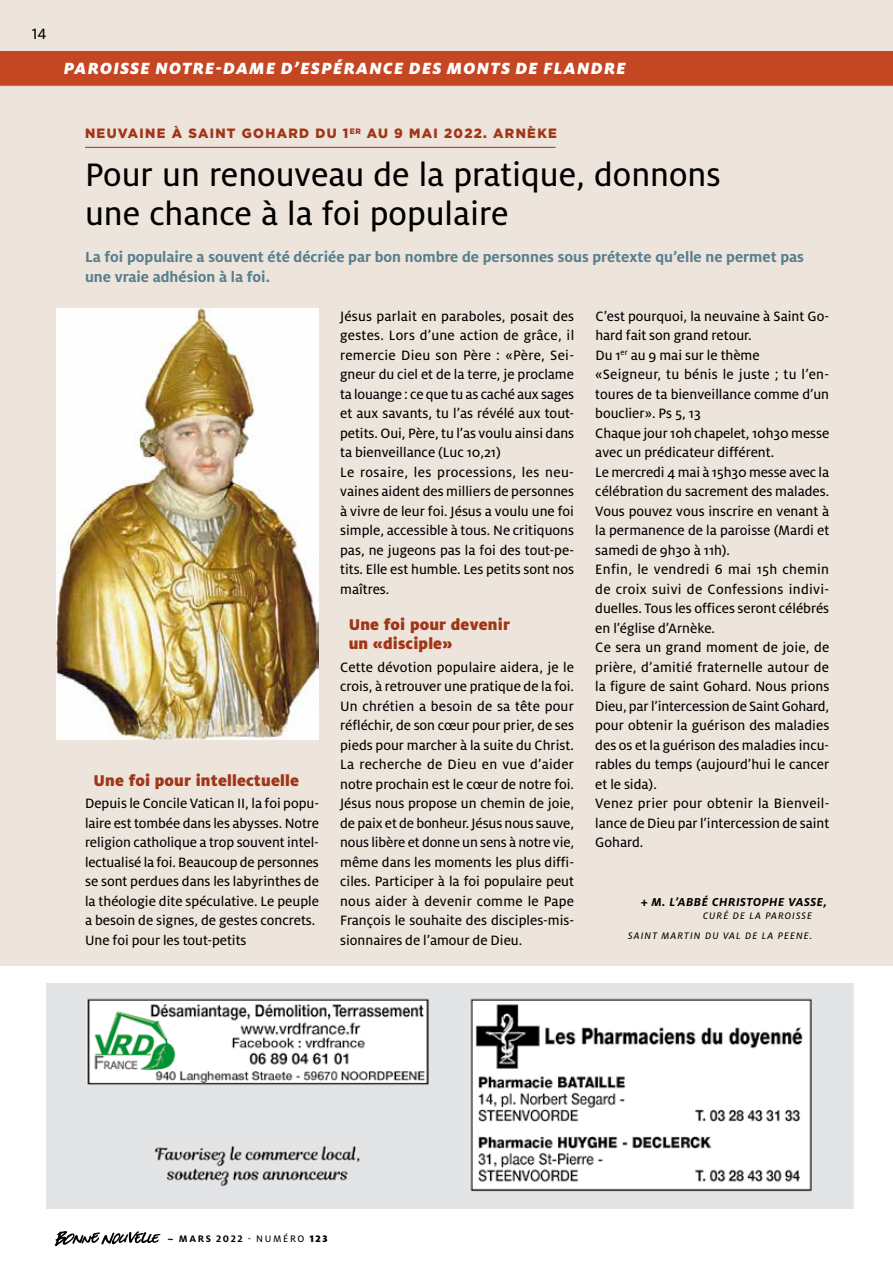
<style>
.page{position:relative;width:893px;height:1263px;background:#fff}
.page>*{position:absolute;margin:0;border:0;box-sizing:border-box;transform-origin:0 0}
.t1{font:36px/39px "Milo OT Text";color:#000}
.t2{font:italic 900 18px "Milo OT";letter-spacing:.07em;color:#fff}
.t3{font:900 17.25px/19.5px "Milo OT";letter-spacing:.01em;color:#a13617}
.t4{font:16.5px "Milo OT Text";color:#000}
.t5{font:700 16.2px/19.5px "Milo OT";color:#567f90}
.t6{font:15px/19.5px "Milo OT Text";color:#000}
.t7{font:900 13.5px "Gotham";letter-spacing:.1em;color:#a13617}
.t8{font:italic 700 12.75px "Milo OT";letter-spacing:.04em;color:#000}
.t9{font:10.5px/19.5px "Milo OT Text Ita";letter-spacing:.1em;color:#000;text-align:right}
.t10{font:700 10.5px "Milo OT";letter-spacing:.15em;color:#000}
.s1{font-style:italic}
.s2{font-family:"Milo OT Text";font-weight:400}
.s3{font-weight:900}
</style>
<div class="page">
<div style="left:0;top:0;width:893px;height:965px;background:#ede4db"></div>
<hr style="left:85px;top:147px;width:471px;height:1px;background:#a13617">
<img style="left:56px;top:308px;width:263px;height:432px">
<div style="left:0;top:51px;width:893px;height:34px;background:#c54623"></div>
<hr style="left:0;top:85px;width:893px;height:1px;background:#87888a">
<svg style="left:55px;top:1231px;width:106px;height:15px"></svg>
<img style="left:47px;top:984px;width:807px;height:225px">
<p class="t4" style="left:32px;top:24px;width:16px">14</p>
<p class="t2" style="left:64px;top:58px;width:563px">PAROISSE NOTRE-DAME D’ESPÉRANCE DES MONTS DE FLANDRE</p>
<p class="t7" style="left:85px;top:124px;width:473px">NEUVAINE À SAINT GOHARD DU 1<sup>ER</sup> AU 9 MAI 2022. ARNÈKE</p>
<h1 class="t1" style="left:85px;top:155px;width:637px">Pour un renouveau de la pratique, donnons une chance à la foi populaire</h1>
<p class="t5" style="left:85px;top:247px;width:720px">La foi populaire a souvent été décriée par bon nombre de personnes sous prétexte qu’elle ne permet pas une vraie adhésion à la foi.</p>
<p class="t3" style="left:94px;top:771px;width:207px">Une foi pour intellectuelle</p>
<p class="t6" style="left:85px;top:794px;width:235px">Depuis le Concile Vatican II, la foi popu&shy;laire est tombée dans les abysses. Notre religion catholique a trop souvent intel&shy;lectualisé la foi. Beaucoup de personnes se sont perdues dans les labyrinthes de la théologie dite spéculative. Le peuple a besoin de signes, de gestes concrets.<br>Une foi pour les tout-petits</p>
<p class="t6" style="left:340px;top:306px;width:236px">Jésus parlait en paraboles, posait des gestes. Lors d’une action de grâce, il remercie Dieu son Père : «Père, Sei&shy;gneur du ciel et de la terre, je proclame ta louange : ce que tu as caché aux sages et aux savants, tu l’as révélé aux tout&shy;petits. Oui, Père, tu l’as voulu ainsi dans ta bienveillance (Luc 10,21)<br>Le rosaire, les processions, les neu&shy;vaines aident des milliers de personnes à vivre de leur foi. Jésus a voulu une foi simple, accessible à tous. Ne critiquons pas, ne jugeons pas la foi des tout-pe&shy;tits. Elle est humble. Les petits sont nos maîtres.</p>
<p class="t3" style="left:349px;top:615px;width:163px">Une foi pour devenir un «disciple»</p>
<p class="t6" style="left:340px;top:657px;width:235px;text-align:justify">Cette dévotion populaire aidera, je le crois, à retrouver une pratique de la foi.<br>Un chrétien a besoin de sa tête pour réfléchir, de son cœur pour prier, de ses pieds pour marcher à la suite du Christ.<br>La recherche de Dieu en vue d’aider notre prochain est le cœur de notre foi.<br>Jésus nous propose un chemin de joie, de paix et de bonheur. Jésus nous sauve, nous libère et donne un sens à notre vie, même dans les moments les plus diffi&shy;ciles. Participer à la foi populaire peut nous aider à devenir comme le Pape François le souhaite des disciples-mis&shy;sionnaires de l’amour de Dieu.</p>
<p class="t6" style="left:595px;top:306px;width:236px">C’est pourquoi, la neuvaine à Saint Go&shy;hard fait son grand retour.<br>Du 1<sup>er</sup> au 9 mai sur le thème «Seigneur, tu bénis le juste ; tu l’en&shy;toures de ta bienveillance comme d’un bouclier». Ps 5, 13<br>Chaque jour 10h chapelet, 10h30 messe avec un prédicateur différent.<br>Le mercredi 4 mai à 15h30 messe avec la célébration du sacrement des malades.<br>Vous pouvez vous inscrire en venant à la permanence de la paroisse (Mardi et samedi de 9h30 à 11h).<br>Enfin, le vendredi 6 mai 15h chemin de croix suivi de Confessions indivi&shy;duelles. Tous les offices seront célébrés en l’église d’Arnèke.<br>Ce sera un grand moment de joie, de prière, d’amitié fraternelle autour de la figure de saint Gohard. Nous prions Dieu, par l’intercession de Saint Gohard, pour obtenir la guérison des maladies des os et la guérison des maladies incu&shy;rables du temps (aujourd’hui le cancer et le sida).<br>Venez prier pour obtenir la Bienveil&shy;lance de Dieu par l’intercession de saint Gohard.</p>
<p class="t8" style="left:641px;top:895px;width:188px">+ M. L’ABBÉ CHRISTOPHE VASSE,</p>
<p class="t9" style="left:628px;top:906px;width:185px">CURÉ DE LA PAROISSE<br>SAINT MARTIN DU VAL DE LA PEENE.</p>
<p class="t10" style="left:168px;top:1233px;width:161px"><span class="s1">~</span> Mars 2022 <span class="s2">- NUMÉRO</span> <span class="s3">123</span></p>
</div>
